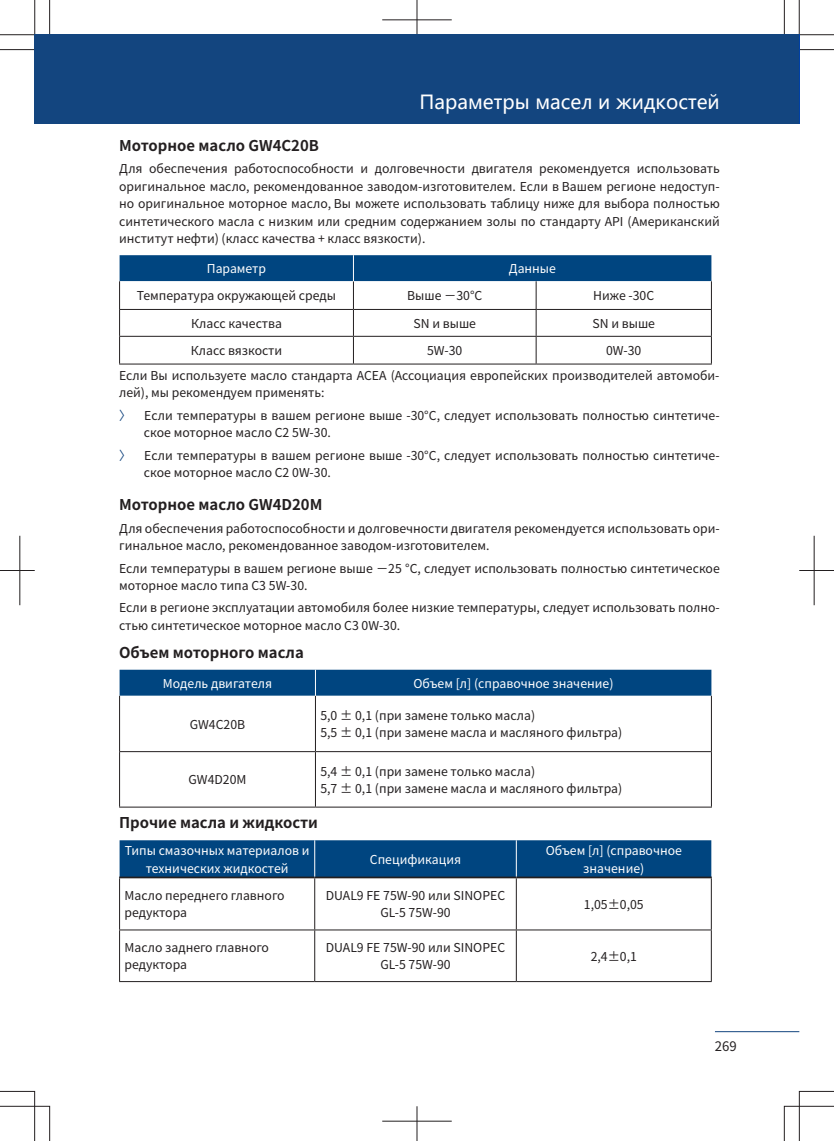
<style>
.page{position:relative;width:834px;height:1141px;background:#fff}
.page>*{position:absolute;margin:0;border:0;box-sizing:border-box;transform-origin:0 0}
.t1{font:19.25px "Microsoft Ya Hei";color:#fff}
.t2{font:700 14.88px "Source Han Sans CN";color:#231f20}
.t3{font:700 14.88px "Source Han Sans CN";color:#242021}
.t4{font:13.12px "Source Han Sans CN";color:#242021}
.t5{font:12.25px/17.5px "Source Han Sans CN";color:#231f20}
.t6{font:12.25px/17.5px "Source Han Sans CN";color:#242021;text-align:justify}
.t7{font:12.25px/17.5px "Source Han Sans CN";color:#fff;text-align:center}
.s1{color:#13457f}
</style>
<div class="page">
<svg style="left:0;top:1091px;width:50px;height:50px"></svg>
<svg style="left:784px;top:1091px;width:49px;height:50px"></svg>
<hr style="left:416px;top:1106px;width:1px;height:35px;background:#231f20">
<hr style="left:382px;top:1121px;width:69px;height:1px;background:#231f20">
<hr style="left:799px;top:570px;width:34px;height:1px;background:#231f20">
<hr style="left:813px;top:536px;width:1px;height:69px;background:#231f20">
<hr style="left:0;top:570px;width:35px;height:1px;background:#231f20">
<hr style="left:20px;top:536px;width:1px;height:69px;background:#231f20">
<hr style="left:34px;top:0;width:1px;height:50px;background:#231f20">
<hr style="left:49px;top:0;width:1px;height:35px;background:#231f20">
<hr style="left:783px;top:0;width:1px;height:35px;background:#231f20">
<hr style="left:798px;top:0;width:1px;height:50px;background:#231f20">
<hr style="left:784px;top:34px;width:49px;height:1px;background:#231f20">
<hr style="left:799px;top:49px;width:34px;height:1px;background:#231f20">
<hr style="left:0;top:49px;width:35px;height:1px;background:#231f20">
<hr style="left:0;top:34px;width:50px;height:1px;background:#231f20">
<hr style="left:416px;top:0;width:1px;height:35px;background:#231f20">
<hr style="left:382px;top:20px;width:69px;height:1px;background:#231f20">
<div style="left:35px;top:35px;width:764px;height:89px;background:#13457f"></div>
<hr style="left:119px;top:364px;width:234px;height:1px;background:#231f20">
<hr style="left:353px;top:364px;width:183px;height:1px;background:#231f20">
<hr style="left:536px;top:364px;width:175px;height:1px;background:#231f20">
<svg style="left:119px;top:255px;width:592px;height:109px"></svg>
<svg style="left:120px;top:696px;width:590px;height:111px"></svg>
<hr style="left:710px;top:696px;width:1px;height:55px;background:#231f20">
<hr style="left:119px;top:751px;width:196px;height:1px;background:#231f20">
<hr style="left:315px;top:751px;width:396px;height:1px;background:#231f20">
<hr style="left:119px;top:807px;width:196px;height:1px;background:#231f20">
<hr style="left:315px;top:807px;width:396px;height:1px;background:#231f20">
<hr style="left:119px;top:696px;width:1px;height:55px;background:#231f20">
<hr style="left:315px;top:696px;width:1px;height:55px;background:#231f20">
<hr style="left:119px;top:752px;width:1px;height:55px;background:#231f20">
<hr style="left:315px;top:752px;width:1px;height:55px;background:#231f20">
<hr style="left:710px;top:752px;width:1px;height:55px;background:#231f20">
<div style="left:119px;top:670px;width:592px;height:26px;background:#004580"></div>
<svg style="left:119px;top:840px;width:592px;height:37px;background:#044780"></svg>
<svg style="left:120px;top:878px;width:590px;height:103px"></svg>
<hr style="left:119px;top:877px;width:196px;height:1px;background:#231f20">
<hr style="left:315px;top:877px;width:201px;height:1px;background:#231f20">
<hr style="left:516px;top:877px;width:195px;height:1px;background:#231f20">
<hr style="left:710px;top:878px;width:1px;height:51px;background:#231f20">
<hr style="left:710px;top:930px;width:1px;height:51px;background:#231f20">
<hr style="left:119px;top:929px;width:196px;height:1px;background:#231f20">
<hr style="left:315px;top:929px;width:201px;height:1px;background:#231f20">
<hr style="left:516px;top:929px;width:195px;height:1px;background:#231f20">
<hr style="left:119px;top:981px;width:196px;height:1px;background:#231f20">
<hr style="left:315px;top:981px;width:201px;height:1px;background:#231f20">
<hr style="left:516px;top:981px;width:195px;height:1px;background:#231f20">
<hr style="left:119px;top:878px;width:1px;height:51px;background:#231f20">
<hr style="left:314px;top:878px;width:1px;height:51px;background:#231f20">
<hr style="left:516px;top:878px;width:1px;height:51px;background:#231f20">
<hr style="left:119px;top:930px;width:1px;height:51px;background:#231f20">
<hr style="left:314px;top:930px;width:1px;height:51px;background:#231f20">
<hr style="left:516px;top:930px;width:1px;height:51px;background:#231f20">
<hr style="left:314px;top:840px;width:1px;height:37px;background:#fff">
<hr style="left:516px;top:840px;width:1px;height:37px;background:#fff">
<hr style="left:714px;top:1031px;width:85px;height:1px;background:#13457f">
<h1 class="t1" style="left:419px;top:89px;width:302px">Параметры масел и жидкостей</h1>
<p class="t3" style="left:119px;top:137px;width:201px">Моторное масло GW4C20B</p>
<p class="t6" style="left:119px;top:160px;width:602px">Для обеспечения работоспособности и долговечности двигателя рекомендуется использовать оригинальное масло, рекомендованное заводом-изготовителем. Если в Вашем регионе недоступ&shy;но оригинальное моторное масло, Вы можете использовать таблицу ниже для выбора полностью синтетического масла с низким или средним содержанием золы по стандарту API (Американский институт нефти) (класс качества + класс вязкости).</p>
<p class="t7" style="left:207px;top:260px;width:61px">Параметр</p>
<p class="t7" style="left:508px;top:260px;width:49px">Данные</p>
<p class="t5" style="left:137px;top:287px;width:201px">Температура окружающей среды</p>
<p class="t5" style="left:407px;top:287px;width:77px">Выше −30°С</p>
<p class="t5" style="left:593px;top:287px;width:62px">Ниже -30C</p>
<p class="t5" style="left:191px;top:315px;width:92px">Класс качества</p>
<p class="t5" style="left:413px;top:315px;width:64px">SN и выше</p>
<p class="t5" style="left:592px;top:315px;width:64px">SN и выше</p>
<p class="t5" style="left:191px;top:342px;width:93px">Класс вязкости</p>
<p class="t5" style="left:427px;top:342px;width:37px">5W-30</p>
<p class="t5" style="left:606px;top:342px;width:37px">0W-30</p>
<p class="t6" style="left:119px;top:367px;width:601px">Если Вы используете масло стандарта ACEA (Ассоциация европейских производителей автомоби&shy;лей), мы рекомендуем применять:</p>
<p class="t5" style="left:144px;top:407px;width:577px;text-indent:-25px"><span class="s1">〉</span> Если температуры в вашем регионе выше -30°C, следует использовать полностью синтетиче&shy;ское моторное масло C2 5W-30.</p>
<p class="t5" style="left:144px;top:447px;width:577px;text-indent:-25px"><span class="s1">〉</span> Если температуры в вашем регионе выше -30°C, следует использовать полностью синтетиче&shy;ское моторное масло C2 0W-30.</p>
<p class="t2" style="left:119px;top:496px;width:205px">Моторное масло GW4D20M</p>
<p class="t5" style="left:119px;top:520px;width:602px">Для обеспечения работоспособности и долговечности двигателя рекомендуется использовать ори&shy;гинальное масло, рекомендованное заводом-изготовителем.</p>
<p class="t5" style="left:119px;top:560px;width:602px">Если температуры в вашем регионе выше −25 °C, следует использовать полностью синтетическое моторное масло типа C3 5W-30.</p>
<p class="t5" style="left:119px;top:599px;width:602px">Если в регионе эксплуатации автомобиля более низкие температуры, следует использовать полно&shy;стью синтетическое моторное масло C3 0W-30.</p>
<p class="t2" style="left:119px;top:644px;width:186px">Объем моторного масла</p>
<p class="t7" style="left:163px;top:675px;width:111px">Модель двигателя</p>
<p class="t7" style="left:413px;top:675px;width:201px">Объем [л] (справочное значение)</p>
<p class="t5" style="left:190px;top:716px;width:57px">GW4C20B</p>
<p class="t5" style="left:320px;top:707px;width:303px">5,0 ± 0,1 (при замене только масла)<br>5,5 ± 0,1 (при замене масла и масляного фильтра)</p>
<p class="t5" style="left:188px;top:771px;width:59px">GW4D20M</p>
<p class="t5" style="left:320px;top:762px;width:303px">5,4 ± 0,1 (при замене только масла)<br>5,7 ± 0,1 (при замене масла и масляного фильтра)</p>
<p class="t2" style="left:119px;top:814px;width:200px">Прочие масла и жидкости</p>
<p class="t7" style="left:125px;top:842px;width:186px">Типы смазочных материалов и технических жидкостей</p>
<p class="t7" style="left:370px;top:851px;width:93px">Спецификация</p>
<p class="t7" style="left:545px;top:842px;width:138px">Объем [л] (справочное значение)</p>
<p class="t5" style="left:124px;top:887px;width:161px">Масло переднего главного редуктора</p>
<p class="t5" style="left:326px;top:887px;width:181px;text-align:center">DUAL9 FE 75W-90 или SINOPEC<br>GL-5 75W-90</p>
<p class="t5" style="left:583px;top:896px;width:61px">1,05±0,05</p>
<p class="t5" style="left:124px;top:939px;width:146px">Масло заднего главного редуктора</p>
<p class="t5" style="left:326px;top:939px;width:181px;text-align:center">DUAL9 FE 75W-90 или SINOPEC<br>GL-5 75W-90</p>
<p class="t5" style="left:590px;top:948px;width:48px">2,4±0,1</p>
<p class="t4" style="left:714px;top:1039px;width:23px">269</p>
</div>
